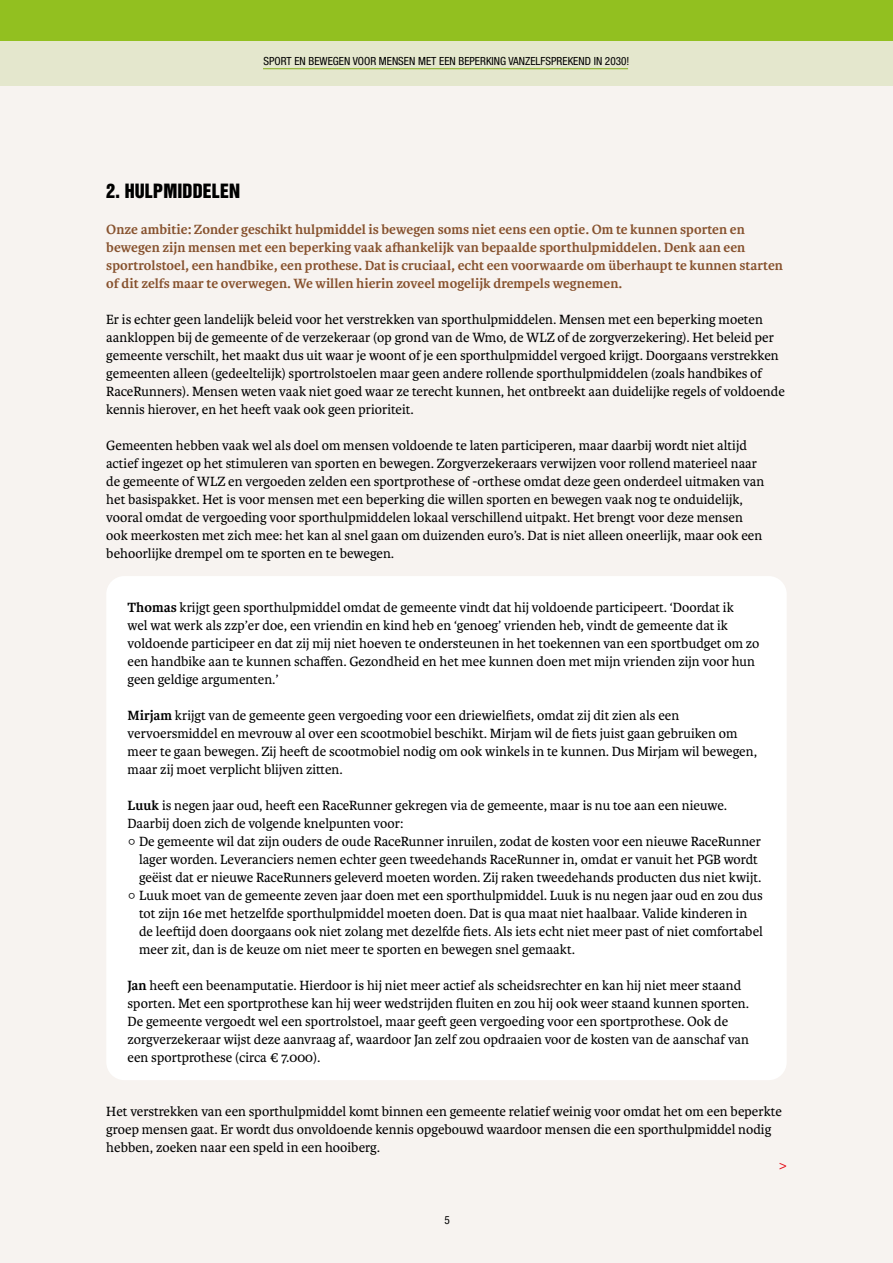
<style>
.page{position:relative;width:893px;height:1263px;background:#f7f3f0}
.page>*{position:absolute;margin:0;border:0;box-sizing:border-box;transform-origin:0 0}
.t1{font:18px "Helvetica Inserat";letter-spacing:.005em;color:#000}
.t2{font:14.25px/18px "Karmina";color:#000}
.t3{font:700 14.25px/18px "Karmina";color:#87522e}
.t4{font:14.25px "Karmina";color:#e30613}
.t5{font:condensed 11.25px "Helvetica Neue LT Std";color:#000}
.s1{font-weight:700}
</style>
<div class="page">
<div style="left:0;top:0;width:893px;height:86px;background:#e4e7cd"></div>
<div style="left:0;top:0;width:893px;height:40px;background:#92c020"></div>
<div style="left:106px;top:576px;width:681px;height:504px;background:#fff;border-radius:18px"></div>
<p class="t5" style="left:263px;top:55px;width:367px">SPORT EN BEWEGEN VOOR MENSEN MET EEN BEPERKING VANZELFSPREKEND IN 2030!</p>
<p class="t1" style="left:106px;top:180px;width:135px">2. HULPMIDDELEN</p>
<p class="t3" style="left:106px;top:221px;width:678px">Onze ambitie: Zonder geschikt hulpmiddel is bewegen soms niet eens een optie. Om te kunnen sporten en bewegen zijn mensen met een beperking vaak afhankelijk van bepaalde sporthulpmiddelen. Denk aan een sportrolstoel, een handbike, een prothese. Dat is cruciaal, echt een voorwaarde om überhaupt te kunnen starten of dit zelfs maar te overwegen. We willen hierin zoveel mogelijk drempels wegnemen.</p>
<p class="t2" style="left:106px;top:311px;width:680px">Er is echter geen landelijk beleid voor het verstrekken van sporthulpmiddelen. Mensen met een beperking moeten aankloppen bij de gemeente of de verzekeraar (op grond van de Wmo, de WLZ of de zorgverzekering). Het beleid per gemeente verschilt, het maakt dus uit waar je woont of je een sporthulpmiddel vergoed krijgt. Doorgaans verstrekken gemeenten alleen (gedeeltelijk) sportrolstoelen maar geen andere rollende sporthulpmiddelen (zoals handbikes of RaceRunners). Mensen weten vaak niet goed waar ze terecht kunnen, het ontbreekt aan duidelijke regels of voldoende kennis hierover, en het heeft vaak ook geen prioriteit.</p>
<p class="t2" style="left:106px;top:437px;width:659px">Gemeenten hebben vaak wel als doel om mensen voldoende te laten participeren, maar daarbij wordt niet altijd actief ingezet op het stimuleren van sporten en bewegen. Zorgverzekeraars verwijzen voor rollend materieel naar de gemeente of WLZ en vergoeden zelden een sportprothese of -orthese omdat deze geen onderdeel uitmaken van het basispakket. Het is voor mensen met een beperking die willen sporten en bewegen vaak nog te onduidelijk, vooral omdat de vergoeding voor sporthulpmiddelen lokaal verschillend uitpakt. Het brengt voor deze mensen ook meerkosten met zich mee: het kan al snel gaan om duizenden euro’s. Dat is niet alleen oneerlijk, maar ook een behoorlijke drempel om te sporten en te bewegen.</p>
<p class="t2" style="left:128px;top:599px;width:633px"><span class="s1">Thomas</span> krijgt geen sporthulpmiddel omdat de gemeente vindt dat hij voldoende participeert. ‘Doordat ik<br>wel wat werk als zzp’er doe, een vriendin en kind heb en ‘genoeg’ vrienden heb, vindt de gemeente dat ik voldoende participeer en dat zij mij niet hoeven te ondersteunen in het toekennen van een sportbudget om zo een handbike aan te kunnen schaffen. Gezondheid en het mee kunnen doen met mijn vrienden zijn voor hun geen geldige argumenten.’</p>
<p class="t2" style="left:128px;top:707px;width:631px"><span class="s1">Mirjam</span> krijgt van de gemeente geen vergoeding voor een driewielfiets, omdat zij dit zien als een vervoersmiddel en mevrouw al over een scootmobiel beschikt. Mirjam wil de fiets juist gaan gebruiken om meer te gaan bewegen. Zij heeft de scootmobiel nodig om ook winkels in te kunnen. Dus Mirjam wil bewegen, maar zij moet verplicht blijven zitten.</p>
<p class="t2" style="left:128px;top:797px;width:601px"><span class="s1">Luuk</span> is negen jaar oud, heeft een RaceRunner gekregen via de gemeente, maar is nu toe aan een nieuwe.<br>Daarbij doen zich de volgende knelpunten voor:</p>
<p class="t2" style="left:139px;top:833px;width:624px;text-indent:-11px">• De gemeente wil dat zijn ouders de oude RaceRunner inruilen, zodat de kosten voor een nieuwe RaceRunner lager worden. Leveranciers nemen echter geen tweedehands RaceRunner in, omdat er vanuit het PGB wordt geëist dat er nieuwe RaceRunners geleverd moeten worden. Zij raken tweedehands producten dus niet kwijt.</p>
<p class="t2" style="left:139px;top:886px;width:625px;text-indent:-11px">• Luuk moet van de gemeente zeven jaar doen met een sporthulpmiddel. Luuk is nu negen jaar oud en zou dus tot zijn 16e met hetzelfde sporthulpmiddel moeten doen. Dat is qua maat niet haalbaar. Valide kinderen in de leeftijd doen doorgaans ook niet zolang met dezelfde fiets. Als iets echt niet meer past of niet comfortabel meer zit, dan is de keuze om niet meer te sporten en bewegen snel gemaakt.</p>
<p class="t2" style="left:128px;top:976px;width:623px"><span class="s1">Jan</span> heeft een beenamputatie. Hierdoor is hij niet meer actief als scheidsrechter en kan hij niet meer staand sporten. Met een sportprothese kan hij weer wedstrijden fluiten en zou hij ook weer staand kunnen sporten.<br>De gemeente vergoedt wel een sportrolstoel, maar geeft geen vergoeding voor een sportprothese. Ook de zorgverzekeraar wijst deze aanvraag af, waardoor Jan zelf zou opdraaien voor de kosten van de aanschaf van een sportprothese (circa € 7.000).</p>
<p class="t2" style="left:106px;top:1102px;width:677px">Het verstrekken van een sporthulpmiddel komt binnen een gemeente relatief weinig voor omdat het om een beperkte groep mensen gaat. Er wordt dus onvoldoende kennis opgebouwd waardoor mensen die een sporthulpmiddel nodig hebben, zoeken naar een speld in een hooiberg.</p>
<p class="t4" style="left:779px;top:1157px;width:9px">&gt;</p>
<p class="t5" style="left:444px;top:1214px;width:7px">5</p>
</div>
